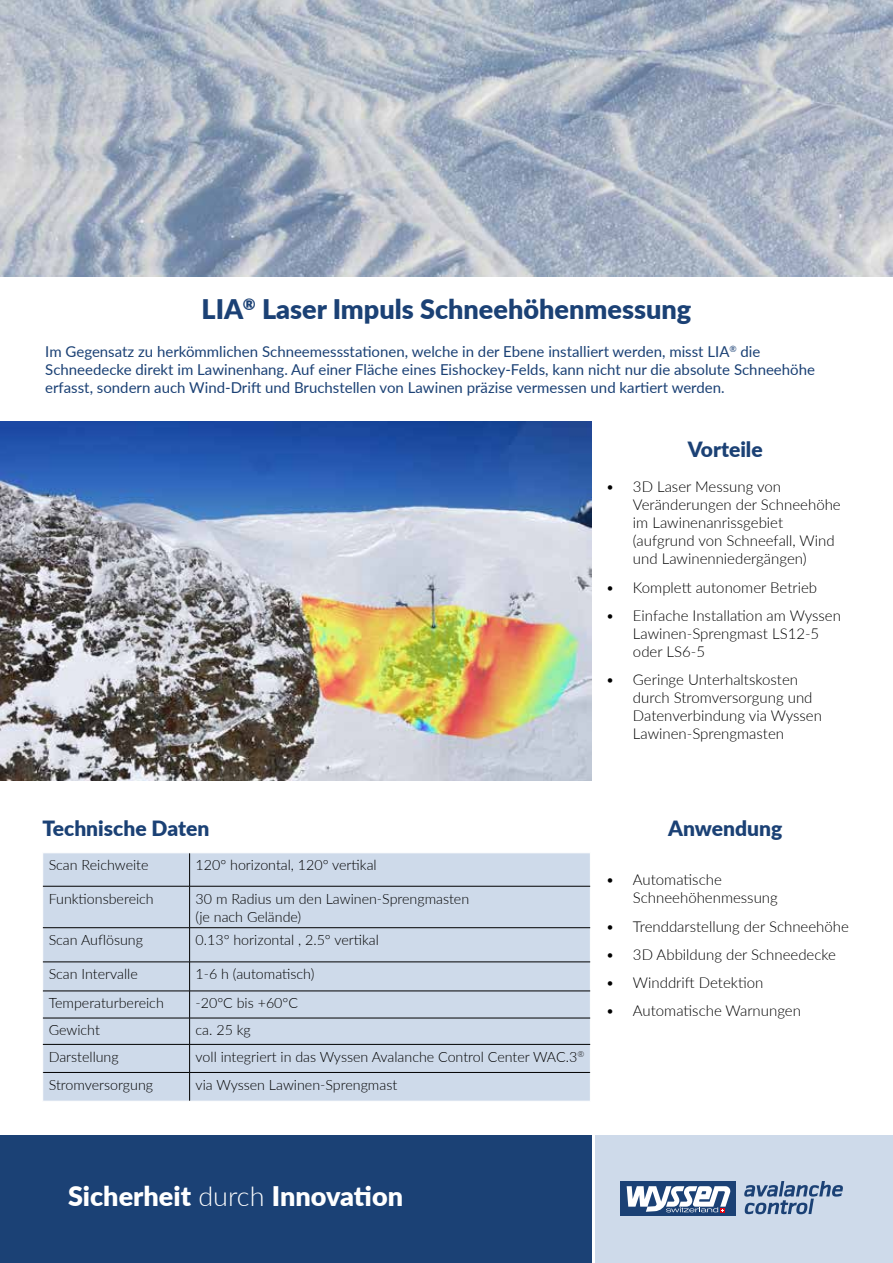
<style>
.page{position:relative;width:893px;height:1263px;background:#fff}
.page>*{position:absolute;margin:0;border:0;box-sizing:border-box;transform-origin:0 0}
.t1{font:900 27px "Lato";color:#1b4175}
.t2{font:900 27px "Lato";color:#fff}
.t3{font:900 21px "Lato";color:#1b4175}
.t4{font:300 15px/18px "Lato";color:#000}
.t5{font:15px/18px "Lato";color:#1b4175}
.t6{font:300 14.25px/18px "Lato";color:#000}
.s1{font-weight:300}
</style>
<div class="page">
<div style="left:0;top:1135px;width:591px;height:128px;background:#1b4175"></div>
<div style="left:595px;top:1135px;width:298px;height:128px;background:#cedaea"></div>
<div style="left:620px;top:1181px;width:115px;height:34px;background:#1b4175"></div>
<svg style="left:744px;top:1181px;width:99px;height:33px"></svg>
<svg style="left:627px;top:1186px;width:104px;height:26px"></svg>
<img style="left:0;top:421px;width:591px;height:360px">
<img style="left:0;top:0;width:893px;height:276px">
<div style="left:43px;top:853px;width:547px;height:248px;background:#cedaea"></div>
<hr style="left:189px;top:853px;width:1px;height:33px;background:#000">
<hr style="left:189px;top:886px;width:1px;height:41px;background:#000">
<hr style="left:189px;top:928px;width:1px;height:34px;background:#000">
<hr style="left:43px;top:886px;width:147px;height:1px;background:#000">
<hr style="left:190px;top:886px;width:400px;height:1px;background:#000">
<hr style="left:43px;top:927px;width:147px;height:1px;background:#000">
<hr style="left:190px;top:927px;width:400px;height:1px;background:#000">
<hr style="left:43px;top:962px;width:147px;height:1px;background:#000">
<hr style="left:190px;top:962px;width:400px;height:1px;background:#000">
<hr style="left:43px;top:991px;width:147px;height:1px;background:#000">
<hr style="left:190px;top:991px;width:400px;height:1px;background:#000">
<hr style="left:43px;top:1018px;width:147px;height:1px;background:#000">
<hr style="left:190px;top:1018px;width:400px;height:1px;background:#000">
<hr style="left:43px;top:1044px;width:147px;height:1px;background:#000">
<hr style="left:190px;top:1044px;width:400px;height:1px;background:#000">
<hr style="left:43px;top:1072px;width:147px;height:1px;background:#000">
<hr style="left:190px;top:1072px;width:400px;height:1px;background:#000">
<svg style="left:189px;top:962px;width:1px;height:139px"></svg>
<h1 class="t1" style="left:202px;top:289px;width:491px">LIA<sup>®</sup> Laser Impuls Schneehöhenmessung</h1>
<p class="t5" style="left:45px;top:342px;width:771px">Im Gegensatz zu herkömmlichen Schneemessstationen, welche in der Ebene installiert werden, misst LIA<sup>®</sup> die<br>Schneedecke direkt im Lawinenhang. Auf einer Fläche eines Eishockey-Felds, kann nicht nur die absolute Schneehöhe erfasst, sondern auch Wind-Drift und Bruchstellen von Lawinen präzise vermessen und kartiert werden.</p>
<h2 class="t3" style="left:688px;top:434px;width:77px">Vorteile</h2>
<p class="t4" style="left:633px;top:477px;width:209px;text-indent:-27px">• 3D Laser Messung von<br>Veränderungen der Schneehöhe im Lawinenanrissgebiet (aufgrund von Schneefall, Wind und Lawinenniedergängen)</p>
<p class="t4" style="left:606px;top:578px;width:213px">• Komplett autonomer Betrieb</p>
<p class="t4" style="left:633px;top:606px;width:210px;text-indent:-27px">• Einfache Installation am Wyssen<br>Lawinen-Sprengmast LS12-5 oder LS6-5</p>
<p class="t4" style="left:633px;top:670px;width:191px;text-indent:-27px">• Geringe Unterhaltskosten durch Stromversorgung und<br>Datenverbindung via Wyssen<br>Lawinen-Sprengmasten</p>
<h2 class="t3" style="left:43px;top:812px;width:168px">Technische Daten</h2>
<p class="t6" style="left:49px;top:856px;width:101px">Scan Reichweite</p>
<p class="t6" style="left:196px;top:856px;width:183px">120° horizontal, 120° vertikal</p>
<p class="t6" style="left:49px;top:889px;width:107px">Funktionsbereich</p>
<p class="t6" style="left:196px;top:889px;width:275px">30 m Radius um den Lawinen-Sprengmasten (je nach Gelände)</p>
<p class="t6" style="left:49px;top:930px;width:96px">Scan Auflösung</p>
<p class="t6" style="left:196px;top:930px;width:185px">0.13° horizontal , 2.5° vertikal</p>
<p class="t6" style="left:49px;top:965px;width:91px">Scan Intervalle</p>
<p class="t6" style="left:196px;top:965px;width:120px">1-6 h (automatisch)</p>
<p class="t6" style="left:49px;top:994px;width:117px">Temperaturbereich</p>
<p class="t6" style="left:196px;top:994px;width:104px">-20°C bis +60°C</p>
<p class="t6" style="left:49px;top:1021px;width:53px">Gewicht</p>
<p class="t6" style="left:196px;top:1021px;width:57px">ca. 25 kg</p>
<p class="t6" style="left:49px;top:1047px;width:72px">Darstellung</p>
<p class="t6" style="left:196px;top:1047px;width:390px">voll integriert in das Wyssen Avalanche Control Center WAC.3<sup>®</sup></p>
<p class="t6" style="left:49px;top:1075px;width:106px">Stromversorgung</p>
<p class="t6" style="left:196px;top:1075px;width:203px">via Wyssen Lawinen-Sprengmast</p>
<h2 class="t3" style="left:668px;top:812px;width:116px">Anwendung</h2>
<p class="t4" style="left:633px;top:870px;width:146px;text-indent:-27px">• Automatische<br>Schneehöhenmessung</p>
<p class="t4" style="left:606px;top:917px;width:244px">• Trenddarstellung der Schneehöhe</p>
<p class="t4" style="left:606px;top:945px;width:232px">• 3D Abbildung der Schneedecke</p>
<p class="t4" style="left:606px;top:973px;width:159px">• Winddrift Detektion</p>
<p class="t4" style="left:606px;top:1001px;width:197px">• Automatische Warnungen</p>
<h1 class="t2" style="left:68px;top:1176px;width:337px">Sicherheit <span class="s1">durch</span> Innovation</h1>
</div>
